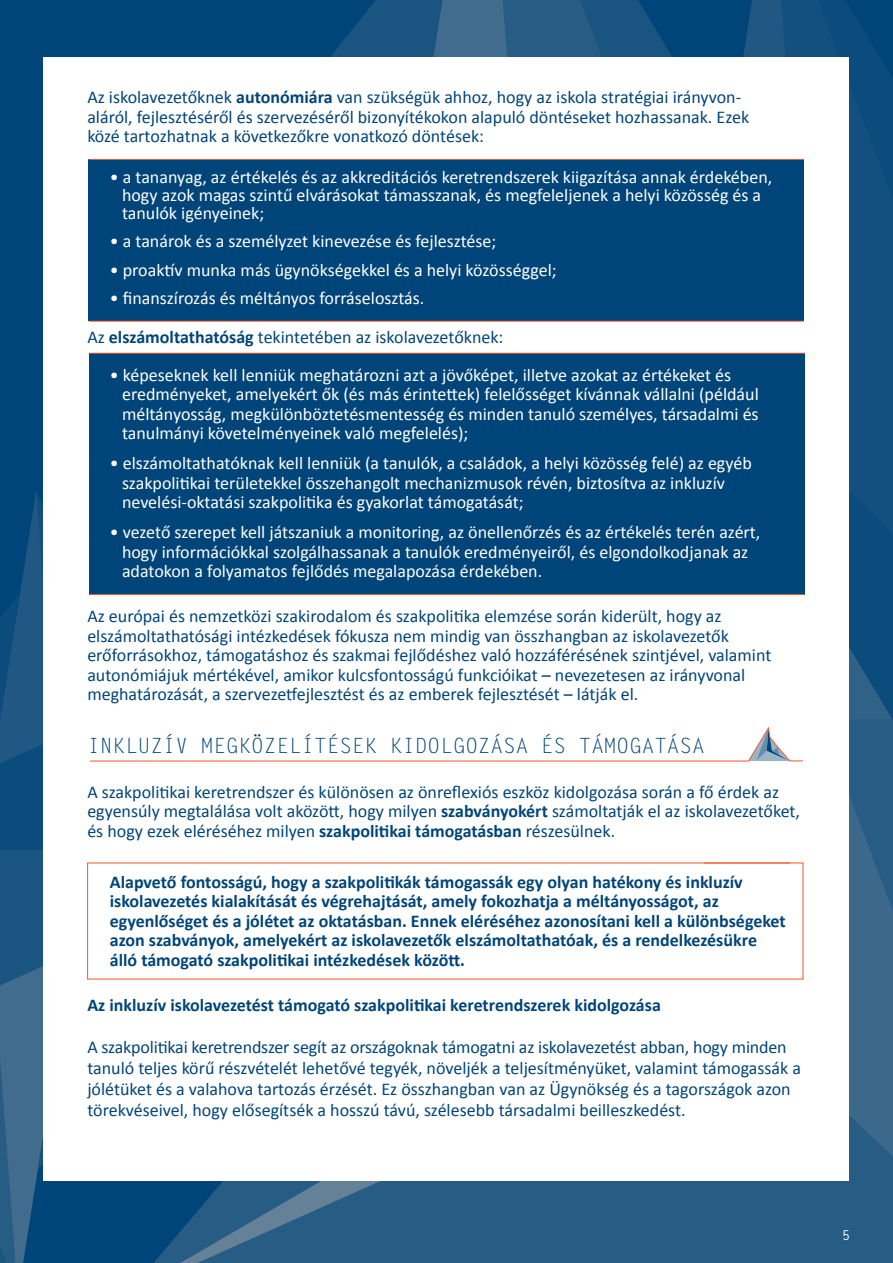
<style>
.page{position:relative;width:893px;height:1263px;background:#fff}
.page>*{position:absolute;margin:0;border:0;box-sizing:border-box;transform-origin:0 0}
.t1{font:21px "Letter Gothic Std";color:#004579}
.t2{font:18px/19.5px "Calibri";color:#004579}
.t3{font:18px/19.5px "Calibri";color:#fff}
.t4{font:700 18px/19.5px "Calibri";color:#004579}
.t5{font:700 13.5px "Letter Gothic Std";color:#fff}
.s1{font-weight:700}
</style>
<div class="page">
<div style="left:0;top:0;width:125px;height:491px;background:#004579"></div>
<svg style="left:849px;top:721px;width:44px;height:296px;background:#326288"></svg>
<svg style="left:747px;top:1017px;width:146px;height:246px;background:#2d6087"></svg>
<div style="left:305px;top:1181px;width:442px;height:82px;background:#275c85"></div>
<svg style="left:816px;top:0;width:77px;height:459px;background:#0f4e7d"></svg>
<svg style="left:849px;top:459px;width:44px;height:262px;background:#124f7e"></svg>
<svg style="left:0;top:491px;width:304px;height:772px;background:#215984"></svg>
<svg style="left:692px;top:0;width:124px;height:57px;background:#0e4d7d"></svg>
<svg style="left:512px;top:0;width:180px;height:57px;background:#1a5481"></svg>
<svg style="left:125px;top:0;width:387px;height:57px;background:#0f4e7d"></svg>
<svg style="left:292px;top:0;width:166px;height:57px;background:#15517f"></svg>
<div style="left:44px;top:57px;width:805px;height:1123px;background:#fff"></div>
<div style="left:89px;top:159px;width:715px;height:162px;background:#004579"></div>
<div style="left:89px;top:353px;width:716px;height:241px;background:#004579"></div>
<hr style="left:90px;top:761px;width:659px;height:1px;background:#f15929">
<hr style="left:704px;top:862px;width:86px;height:1px;background:#f15929">
<hr style="left:89px;top:594px;width:715px;height:1px;background:#f15929">
<hr style="left:89px;top:353px;width:716px;height:1px;background:#f15929">
<hr style="left:89px;top:159px;width:715px;height:1px;background:#f15929">
<hr style="left:89px;top:321px;width:715px;height:1px;background:#f15929">
<svg style="left:747px;top:726px;width:56px;height:36px"></svg>
<p class="t2" style="left:87px;top:87px;width:663px">Az iskolavezetőknek <span class="s1">autonómiára</span> van szükségük ahhoz, hogy az iskola stratégiai irányvon&shy;aláról, fejlesztéséről és szervezéséről bizonyítékokon alapuló döntéseket hozhassanak. Ezek közé tartozhatnak a következőkre vonatkozó döntések:</p>
<p class="t3" style="left:122px;top:167px;width:652px;line-height:18px;text-indent:-12px">• a tananyag, az értékelés és az akkreditációs keretrendszerek kiigazítása annak érdekében, hogy azok magas szintű elvárásokat támasszanak, és megfeleljenek a helyi közösség és a tanulók igényeinek;</p>
<p class="t3" style="left:110px;top:231px;width:388px">• a tanárok és a személyzet kinevezése és fejlesztése;</p>
<p class="t3" style="left:110px;top:259px;width:448px">• proaktív munka más ügynökségekkel és a helyi közösséggel;</p>
<p class="t3" style="left:110px;top:288px;width:316px">• finanszírozás és méltányos forráselosztás.</p>
<p class="t2" style="left:87px;top:327px;width:418px">Az <span class="s1">elszámoltathatóság</span> tekintetében az iskolavezetőknek:</p>
<p class="t3" style="left:122px;top:364px;width:638px;text-indent:-12px">• képeseknek kell lenniük meghatározni azt a jövőképet, illetve azokat az értékeket és eredményeket, amelyekért ők (és más érintettek) felelősséget kívánnak vállalni (például méltányosság, megkülönböztetésmentesség és minden tanuló személyes, társadalmi és tanulmányi követelményeinek való megfelelés);</p>
<p class="t3" style="left:122px;top:453px;width:631px;text-indent:-12px">• elszámoltathatóknak kell lenniük (a tanulók, a családok, a helyi közösség felé) az egyéb szakpolitikai területekkel összehangolt mechanizmusok révén, biztosítva az inkluzív nevelési-oktatási szakpolitika és gyakorlat támogatását;</p>
<p class="t3" style="left:122px;top:522px;width:640px;text-indent:-12px">• vezető szerepet kell játszaniuk a monitoring, az önellenőrzés és az értékelés terén azért, hogy információkkal szolgálhassanak a tanulók eredményeiről, és elgondolkodjanak az adatokon a folyamatos fejlődés megalapozása érdekében.</p>
<p class="t2" style="left:87px;top:606px;width:686px">Az európai és nemzetközi szakirodalom és szakpolitika elemzése során kiderült, hogy az elszámoltathatósági intézkedések fókusza nem mindig van összhangban az iskolavezetők erőforrásokhoz, támogatáshoz és szakmai fejlődéshez való hozzáférésének szintjével, valamint autonómiájuk mértékével, amikor kulcsfontosságú funkcióikat – nevezetesen az irányvonal meghatározását, a szervezetfejlesztést és az emberek fejlesztését – látják el.</p>
<h2 class="t1" style="left:87px;top:733px;width:619px">INKLUZÍV MEGKÖZELÍTÉSEK KIDOLGOZÁSA ÉS TÁMOGATÁSA</h2>
<p class="t2" style="left:87px;top:781px;width:714px">A szakpolitikai keretrendszer és különösen az önreflexiós eszköz kidolgozása során a fő érdek az egyensúly megtalálása volt aközött, hogy milyen <span class="s1">szabványokért</span> számoltatják el az iskolavezetőket, és hogy ezek eléréséhez milyen <span class="s1">szakpolitikai támogatásban</span> részesülnek.</p>
<p class="t4" style="left:110px;top:871px;width:677px">Alapvető fontosságú, hogy a szakpolitikák támogassák egy olyan hatékony és inkluzív iskolavezetés kialakítását és végrehajtását, amely fokozhatja a méltányosságot, az egyenlőséget és a jólétet az oktatásban. Ennek eléréséhez azonosítani kell a különbségeket azon szabványok, amelyekért az iskolavezetők elszámoltathatóak, és a rendelkezésükre álló támogató szakpolitikai intézkedések között.</p>
<h3 class="t4" style="left:87px;top:994px;width:575px">Az inkluzív iskolavezetést támogató szakpolitikai keretrendszerek kidolgozása</h3>
<p class="t2" style="left:87px;top:1035px;width:715px;line-height:21px">A szakpolitikai keretrendszer segít az országoknak támogatni az iskolavezetést abban, hogy minden tanuló teljes körű részvételét lehetővé tegyék, növeljék a teljesítményüket, valamint támogassák a jólétüket és a valahova tartozás érzését. Ez összhangban van az Ügynökség és a tagországok azon törekvéseivel, hogy elősegítsék a hosszú távú, szélesebb társadalmi beilleszkedést.</p>
<p class="t5" style="left:842px;top:1227px;width:10px">5</p>
</div>
